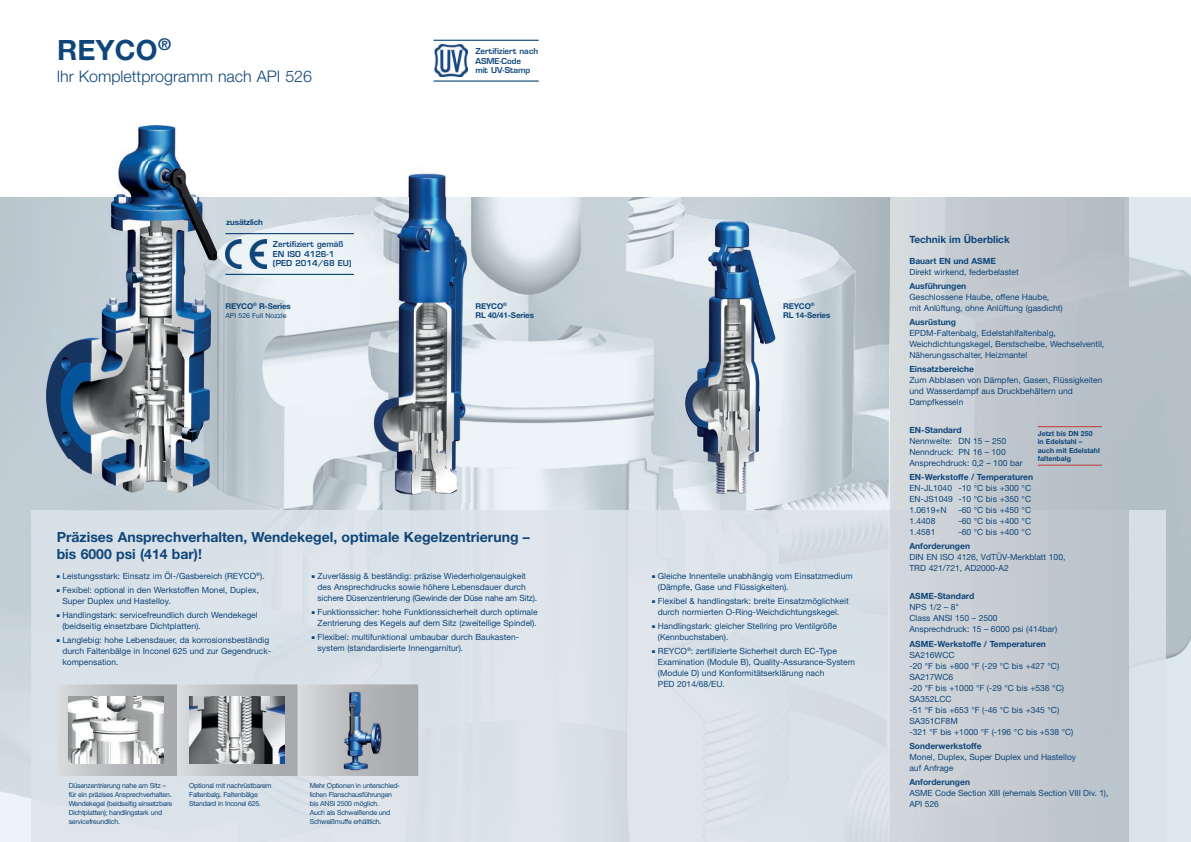
<style>
.page{position:relative;width:1191px;height:842px;background:#fff}
.page>*{position:absolute;margin:0;border:0;box-sizing:border-box;transform-origin:0 0}
.t1{font:700 28px "Helvetica Neue LT Pro";letter-spacing:.01em;color:#0f467a}
.t2{font:300 16px "Helvetica Neue LT Pro";color:#0f467a}
.t3{font:700 14px/16.8px "Helvetica Neue LT Pro";color:#0f467a}
.t4{font:700 10px "Helvetica Neue LT Pro";color:#0f467a}
.t5{font:8.5px/11px "Helvetica Neue LT Pro";color:#0f467a}
.t6{font:700 8.5px "Helvetica Neue LT Pro";color:#0f467a}
.t7{font:600 8px/9.6px "Eurostile LT Std";color:#0f467a}
.t8{font:700 8px/9px "Helvetica Neue LT Pro";letter-spacing:-.02em;color:#0f467a}
.t9{font:7px/9px "Helvetica Neue LT Pro";letter-spacing:-.03em;color:#0f467a}
.t10{font:700 7px/8.4px "Helvetica Neue LT Pro";color:#0f467a}
.t11{font:7px "Helvetica Neue LT Pro";color:#0f467a}
</style>
<div class="page">
<div style="left:0;top:197px;width:69px;height:322px;background:#becad2"></div>
<img style="left:210px;top:197px;width:175px;height:313px">
<img style="left:455px;top:197px;width:245px;height:313px">
<img style="left:1128px;top:197px;width:63px;height:322px">
<img style="left:771px;top:232px;width:119px;height:278px">
<img style="left:385px;top:502px;width:70px;height:8px">
<img style="left:700px;top:497px;width:71px;height:13px">
<img style="left:1165px;top:519px;width:26px;height:323px">
<div style="left:1128px;top:510px;width:37px;height:332px;background:#dbe3ea"></div>
<svg style="left:57px;top:684px;width:361px;height:92px;background:#bcbdc0"></svg>
<img style="left:69px;top:697px;width:95px;height:67px">
<img style="left:189px;top:697px;width:95px;height:67px">
<img style="left:317px;top:690px;width:84px;height:83px">
<img style="left:47px;top:125px;width:170px;height:368px">
<img style="left:371px;top:173px;width:100px;height:329px">
<img style="left:675px;top:219px;width:113px;height:278px">
<img style="left:434px;top:44px;width:34px;height:33px">
<hr style="left:433px;top:40px;width:106px;height:1px;background:#0f467a">
<hr style="left:433px;top:80px;width:106px;height:2px;background:#0f467a">
<img style="left:225px;top:239px;width:41px;height:29px">
<hr style="left:225px;top:233px;width:129px;height:1px;background:#0f467a">
<hr style="left:225px;top:274px;width:129px;height:1px;background:#0f467a">
<hr style="left:1037px;top:465px;width:65px;height:1px;background:#c13c32">
<hr style="left:1037px;top:426px;width:65px;height:1px;background:#c13c32">
<h1 class="t1" style="left:57px;top:32px;width:115px">REYCO<sup>®</sup></h1>
<h2 class="t2" style="left:57px;top:66px;width:257px">Ihr Komplettprogramm nach API 526</h2>
<p class="t8" style="left:226px;top:218px;width:38px">zusätzlich</p>
<p class="t7" style="left:273px;top:239px;width:80px">Zertifiziert gemäß<br>EN ISO 4126-1 (PED 2014/68 EU)</p>
<p class="t8" style="left:225px;top:301px;width:67px">REYCO<sup>®</sup> R-Series</p>
<p class="t11" style="left:225px;top:311px;width:63px">API 526 Full Nozzle</p>
<p class="t7" style="left:475px;top:46px;width:64px">Zertifiziert nach<br>ASME-Code<br>mit UV-Stamp</p>
<p class="t8" style="left:475px;top:301px;width:60px">REYCO<sup>®<br></sup>RL 40/41-Series</p>
<h3 class="t3" style="left:57px;top:528px;width:474px">Präzises Ansprechverhalten, Wendekegel, optimale Kegelzentrierung – bis 6000 psi (414 bar)!</h3>
<p class="t5" style="left:57px;top:570px;width:209px">■ Leistungsstark: Einsatz im Öl-/Gasbereich (REYCO<sup>®</sup>).</p>
<p class="t5" style="left:62px;top:584px;width:198px;text-indent:-6px">■ Fexibel: optional in den Werkstoffen Monel, Duplex,<br>Super Duplex und Hastelloy.</p>
<p class="t5" style="left:62px;top:609px;width:197px;text-indent:-6px">■ Handlingstark: servicefreundlich durch Wendekegel (beidseitig einsetzbare Dichtplatten).</p>
<p class="t5" style="left:62px;top:634px;width:210px;text-indent:-6px">■ Langlebig: hohe Lebensdauer, da korrosionsbeständig durch Faltenbälge in Inconel 625 und zur Gegendruck&shy;kompensation.</p>
<p class="t5" style="left:317px;top:570px;width:221px;text-indent:-6px">■ Zuverlässig &amp; beständig: präzise Wiederholgenauigkeit des Ansprechdrucks sowie höhere Lebensdauer durch sichere Düsenzentrierung (Gewinde der Düse nahe am Sitz).</p>
<p class="t5" style="left:312px;top:606px;width:227px;text-align:center">■ Funktionssicher: hohe Funktionssicherheit durch optimale<br>Zentrierung des Kegels auf dem Sitz (zweiteilige Spindel).</p>
<p class="t5" style="left:317px;top:631px;width:203px;text-indent:-6px">■ Flexibel: multifunktional umbaubar durch Baukasten&shy;system (standardisierte Innengarnitur).</p>
<p class="t9" style="left:69px;top:781px;width:105px">Düsenzentrierung nahe am Sitz – für ein präzises Ansprechverhalten.<br>Wendekegel (beidseitig einsetzbare<br>Dichtplatten); handlingstark und servicefreundlich.</p>
<p class="t9" style="left:189px;top:781px;width:84px">Optional mit nachrüstbarem<br>Faltenbalg. Faltenbälge<br>Standard in Inconel 625.</p>
<p class="t9" style="left:310px;top:781px;width:92px">Mehr Optionen in unterschied&shy;lichen Flanschausführungen bis ANSI 2500 möglich.<br>Auch als Schweißende und<br>Schweißmuffe erhältlich.</p>
<p class="t8" style="left:783px;top:301px;width:49px">REYCO<sup>®<br></sup>RL 14-Series</p>
<p class="t5" style="left:658px;top:570px;width:196px;text-indent:-6px">■ Gleiche Innenteile unabhängig vom Einsatzmedium (Dämpfe, Gase und Flüssigkeiten).</p>
<p class="t5" style="left:652px;top:595px;width:198px;text-align:center">■ Flexibel &amp; handlingstark: breite Einsatzmöglichkeit durch normierten O-Ring-Weichdichtungskegel.</p>
<p class="t5" style="left:658px;top:620px;width:181px;text-indent:-6px">■ Handlingstark: gleicher Stellring pro Ventilgröße (Kennbuchstaben).</p>
<p class="t5" style="left:658px;top:645px;width:199px;text-indent:-6px">■ REYCO<sup>®</sup>: zertifizierte Sicherheit durch EC-Type Examination (Module B), Quality-Assurance-System (Module D) und Konformitätserklärung nach<br>PED 2014/68/EU.</p>
<p class="t4" style="left:909px;top:234px;width:102px">Technik im Überblick</p>
<p class="t6" style="left:909px;top:255px;width:88px">Bauart EN und ASME</p>
<p class="t5" style="left:909px;top:266px;width:111px">Direkt wirkend, federbelastet</p>
<p class="t6" style="left:909px;top:280px;width:58px">Ausführungen</p>
<p class="t5" style="left:909px;top:291px;width:155px">Geschlossene Haube, offene Haube, mit Anlüftung, ohne Anlüftung (gasdicht)</p>
<p class="t6" style="left:909px;top:316px;width:48px">Ausrüstung</p>
<p class="t5" style="left:909px;top:327px;width:196px">EPDM-Faltenbalg, Edelstahlfaltenbalg,<br>Weichdichtungskegel, Berstscheibe, Wechselventil,<br>Näherungsschalter, Heizmantel</p>
<p class="t6" style="left:909px;top:364px;width:66px">Einsatzbereiche</p>
<p class="t5" style="left:909px;top:374px;width:195px">Zum Abblasen von Dämpfen, Gasen, Flüssigkeiten und Wasserdampf aus Druckbehältern und<br>Dampfkesseln</p>
<p class="t6" style="left:909px;top:425px;width:54px">EN-Standard</p>
<p class="t5" style="left:909px;top:435px;width:115px">Nennweite: DN 15 – 250<br>Nenndruck: PN 16 – 100<br>Ansprechdruck: 0,2 – 100 bar</p>
<p class="t6" style="left:909px;top:472px;width:125px">EN-Werkstoffe / Temperaturen</p>
<p class="t5" style="left:909px;top:483px;width:123px;text-align:justify">EN-JL1040 -10 °C bis +300 °C EN-JS1049 -10 °C bis +350 °C 1.0619+N</p>
<p class="t10" style="left:1037px;top:429px;width:64px">Jetzt bis DN 250 in Edelstahl – auch mit Edelstahl faltenbalg</p>
<p class="t5" style="left:958px;top:505px;width:74px">-60 °C bis +450 °C</p>
<p class="t5" style="left:909px;top:515px;width:27px">1.4408</p>
<p class="t5" style="left:958px;top:515px;width:74px">-60 °C bis +400 °C</p>
<p class="t5" style="left:909px;top:526px;width:27px">1.4581</p>
<p class="t5" style="left:958px;top:526px;width:74px">-60 °C bis +400 °C</p>
<p class="t6" style="left:909px;top:541px;width:62px">Anforderungen</p>
<p class="t5" style="left:909px;top:552px;width:157px">DIN EN ISO 4126, VdTÜV-Merkblatt 100,<br>TRD 421/721, AD2000-A2</p>
<p class="t6" style="left:909px;top:591px;width:66px">ASME-Standard</p>
<p class="t5" style="left:909px;top:602px;width:149px">NPS 1/2 – 8"<br>Class ANSI 150 – 2500<br>Ansprechdruck: 15 – 6000 psi (414bar)</p>
<p class="t6" style="left:909px;top:638px;width:138px">ASME-Werkstoffe / Temperaturen</p>
<p class="t5" style="left:909px;top:649px;width:166px">SA216WCC<br>-20 °F bis +800 °F (-29 °C bis +427 °C)<br>SA217WC6<br>-20 °F bis +1000 °F (-29 °C bis +538 °C)<br>SA352LCC<br>-51 °F bis +653 °F (-46 °C bis +345 °C)<br>SA351CF8M<br>-321 °F bis +1000 °F (-196 °C bis +538 °C)</p>
<p class="t6" style="left:909px;top:740px;width:74px">Sonderwerkstoffe</p>
<p class="t5" style="left:909px;top:751px;width:168px">Monel, Duplex, Super Duplex und Hastelloy auf Anfrage</p>
<p class="t6" style="left:909px;top:776px;width:62px">Anforderungen</p>
<p class="t5" style="left:909px;top:787px;width:200px">ASME Code Section XIII (ehemals Section VIII Div. 1),<br>API 526</p>
</div>
